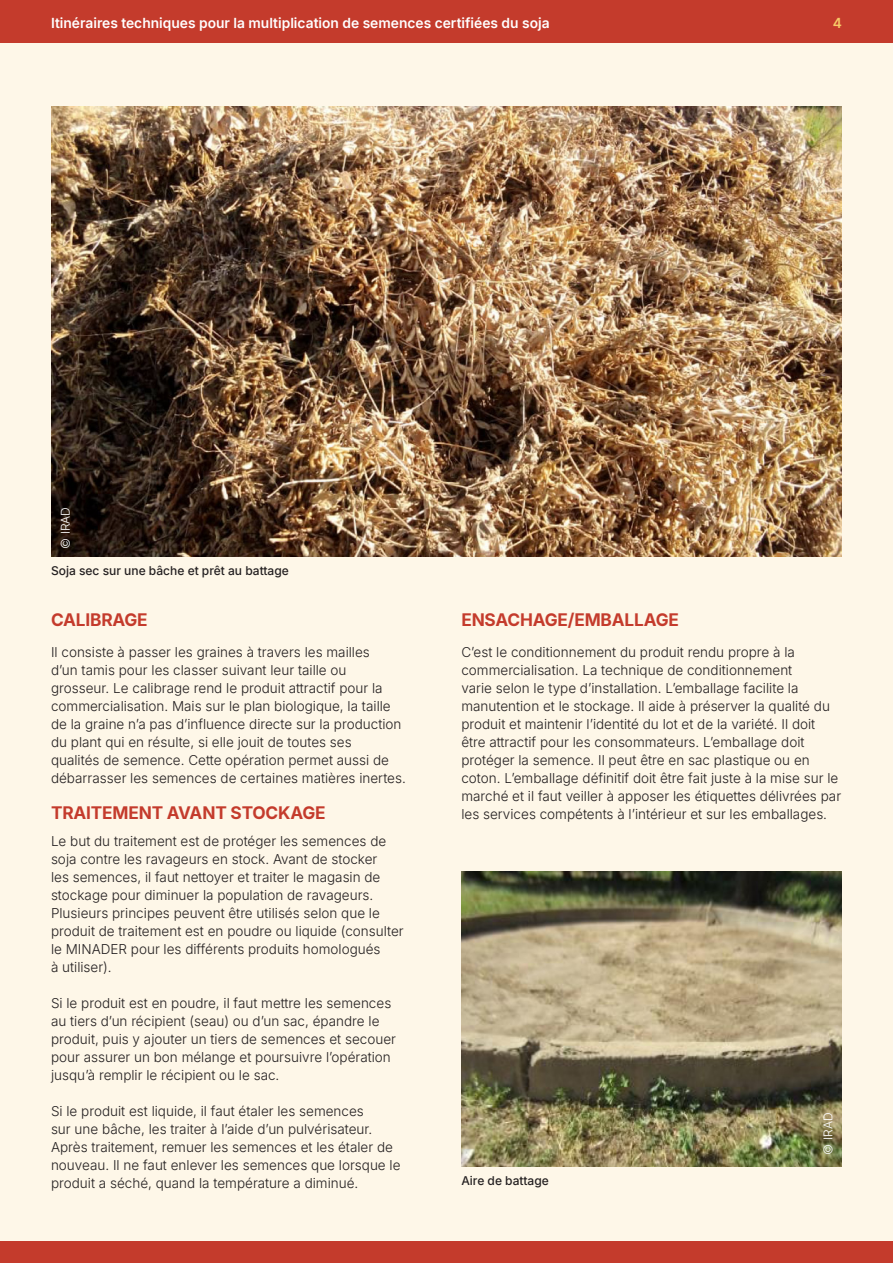
<style>
.page{position:relative;width:893px;height:1263px;background:#fef7e8}
.page>*{position:absolute;margin:0;border:0;box-sizing:border-box;transform-origin:0 0}
.Header_2{font:700 17.25px "Inter";letter-spacing:-.01em;color:#c43b2c}
.t1{font:600 13.8px "Inter";color:#fff}
.t2{font:600 13.8px "Inter";color:#f7cb68}
.TEXT{font:300 13.5px/18px "Inter";color:#231f20}
.t3{font:500 12px "Inter";color:#231f20}
.TEXT-2{font:300 12px "Inter";color:#fff}
</style>
<div class="page">
<div style="left:0;top:1242px;width:893px;height:21px;background:#c43b2c"></div>
<div style="left:0;top:0;width:893px;height:43px;background:#c43b2c"></div>
<img style="left:51px;top:106px;width:791px;height:451px">
<img style="left:461px;top:872px;width:381px;height:295px">
<p class="t1" style="left:51px;top:13px;width:500px">Itinéraires techniques pour la multiplication de semences certifiées du soja</p>
<p class="t2" style="left:833px;top:13px;width:11px">4</p>
<p class="TEXT-2" style="left:56px;top:549px;width:43px;rotate:-90deg">© IRAD</p>
<p class="t3" style="left:51px;top:561px;width:239px">Soja sec sur une bâche et prêt au battage</p>
<p class="Header_2" style="left:51px;top:606px;width:98px">CALIBRAGE</p>
<p class="TEXT" style="left:51px;top:643px;width:356px">Il consiste à passer les graines à travers les mailles<br>d’un tamis pour les classer suivant leur taille ou grosseur. Le calibrage rend le produit attractif pour la commercialisation. Mais sur le plan biologique, la taille de la graine n’a pas d’influence directe sur la production du plant qui en résulte, si elle jouit de toutes ses<br>qualités de semence. Cette opération permet aussi de débarrasser les semences de certaines matières inertes.</p>
<p class="Header_2" style="left:51px;top:800px;width:276px">TRAITEMENT AVANT STOCKAGE</p>
<p class="TEXT" style="left:51px;top:832px;width:354px">Le but du traitement est de protéger les semences de soja contre les ravageurs en stock. Avant de stocker<br>les semences, il faut nettoyer et traiter le magasin de stockage pour diminuer la population de ravageurs.<br>Plusieurs principes peuvent être utilisés selon que le produit de traitement est en poudre ou liquide (consulter le MINADER pour les différents produits homologués<br>à utiliser).</p>
<p class="TEXT" style="left:51px;top:994px;width:346px">Si le produit est en poudre, il faut mettre les semences au tiers d’un récipient (seau) ou d’un sac, épandre le produit, puis y ajouter un tiers de semences et secouer pour assurer un bon mélange et poursuivre l’opération jusqu’à remplir le récipient ou le sac.</p>
<p class="TEXT" style="left:51px;top:1102px;width:351px">Si le produit est liquide, il faut étaler les semences<br>sur une bâche, les traiter à l’aide d’un pulvérisateur.<br>Après traitement, remuer les semences et les étaler de nouveau. Il ne faut enlever les semences que lorsque le produit a séché, quand la température a diminué.</p>
<p class="Header_2" style="left:461px;top:606px;width:219px">ENSACHAGE/EMBALLAGE</p>
<p class="TEXT" style="left:461px;top:643px;width:381px">C’est le conditionnement du produit rendu propre à la commercialisation. La technique de conditionnement<br>varie selon le type d’installation. L’emballage facilite la manutention et le stockage. Il aide à préserver la qualité du produit et maintenir l’identité du lot et de la variété. Il doit être attractif pour les consommateurs. L’emballage doit protéger la semence. Il peut être en sac plastique ou en coton. L’emballage définitif doit être fait juste à la mise sur le marché et il faut veiller à apposer les étiquettes délivrées par les services compétents à l’intérieur et sur les emballages.</p>
<p class="t3" style="left:461px;top:1171px;width:89px">Aire de battage</p>
<p class="TEXT-2" style="left:819px;top:1154px;width:43px;rotate:-90deg">© IRAD</p>
</div>
